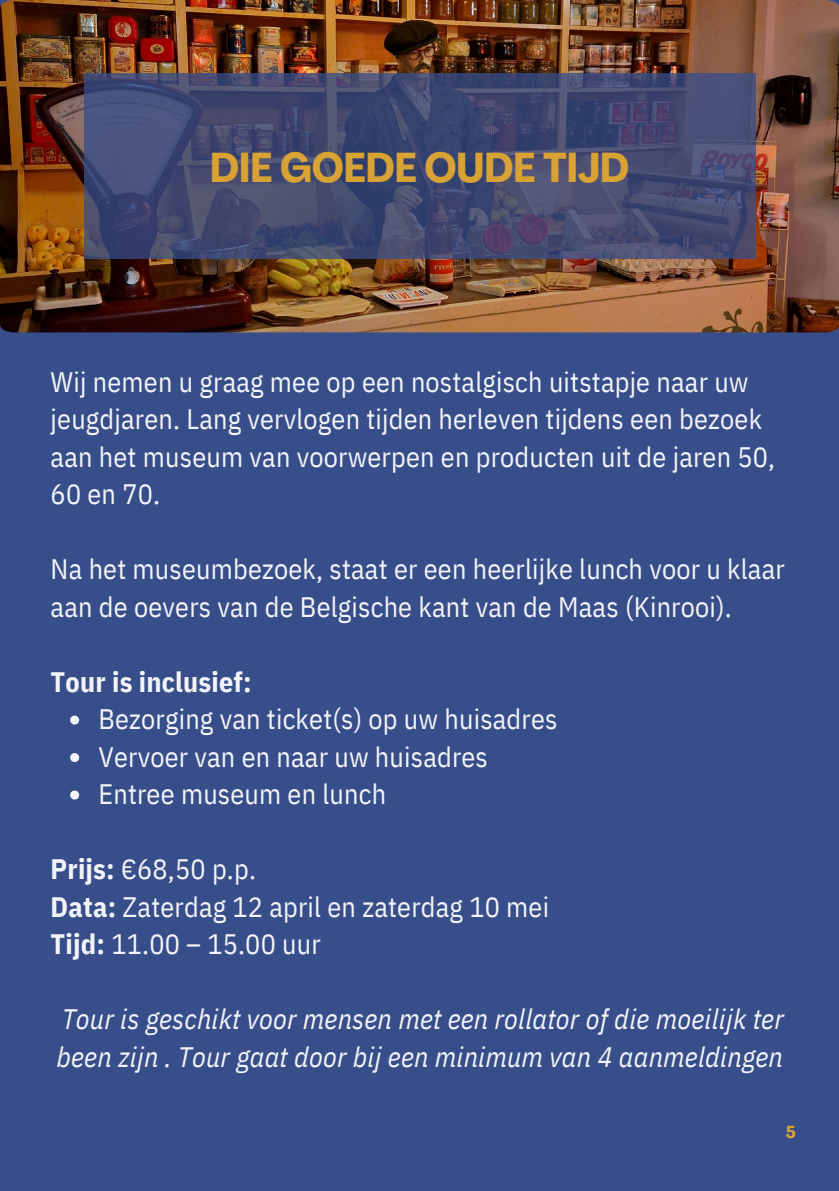
<style>
.page{position:relative;width:839px;height:1191px;background:#fff}
.page>*{position:absolute;margin:0;border:0;box-sizing:border-box;transform-origin:0 0}
.t1{font:700 condensed 41.2px "Agrandir";color:#d9a235}
.t2{font:28px/37.6px "IBM Plex Sans Cond";letter-spacing:.005em;color:#f3f4f7}
.t3{font:italic 28px/37.6px "IBM Plex Sans Cond";letter-spacing:.005em;color:#f3f4f7}
.t4{font:700 28px "IBM Plex Sans Cond";letter-spacing:.005em;color:#f3f4f7}
.t5{font:700 condensed 17.2px "Agrandir";color:#d9a235}
.s1{font-weight:700}
</style>
<div class="page">
<div style="left:0;top:0;width:838px;height:1191px;background:#374e8a"></div>
<img style="left:0;top:0;width:838px;height:332px">
<svg style="left:84px;top:73px;width:671px;height:186px;background:#424970"></svg>
<svg style="left:70px;top:716px;width:9px;height:9px"></svg>
<svg style="left:70px;top:753px;width:9px;height:9px"></svg>
<svg style="left:70px;top:791px;width:9px;height:9px"></svg>
<h1 class="t1" style="left:210px;top:151px;width:420px">DIE GOEDE OUDE TIJD</h1>
<p class="t2" style="left:51px;top:362px;width:726px">Wij nemen u graag mee op een nostalgisch uitstapje naar uw jeugdjaren. Lang vervlogen tijden herleven tijdens een bezoek aan het museum van voorwerpen en producten uit de jaren 50, 60 en 70.</p>
<p class="t2" style="left:51px;top:550px;width:735px">Na het museumbezoek, staat er een heerlijke lunch voor u klaar aan de oevers van de Belgische kant van de Maas (Kinrooi).</p>
<p class="t4" style="left:51px;top:663px;width:203px">Tour is inclusief:</p>
<p class="t2" style="left:98px;top:700px;width:460px">Bezorging van ticket(s) op uw huisadres<br>Vervoer van en naar uw huisadres<br>Entree museum en lunch</p>
<p class="t2" style="left:51px;top:850px;width:500px"><span class="s1">Prijs:</span> €68,50 p.p.<br><span class="s1">Data:</span> Zaterdag 12 april en zaterdag 10 mei<br><span class="s1">Tijd:</span> 11.00 – 15.00 uur</p>
<p class="t3" style="left:56px;top:1000px;width:728px">Tour is geschikt voor mensen met een rollator of die moeilijk ter been zijn . Tour gaat door bij een minimum van 4 aanmeldingen</p>
<p class="t5" style="left:785px;top:1125px;width:12px">5</p>
</div>
